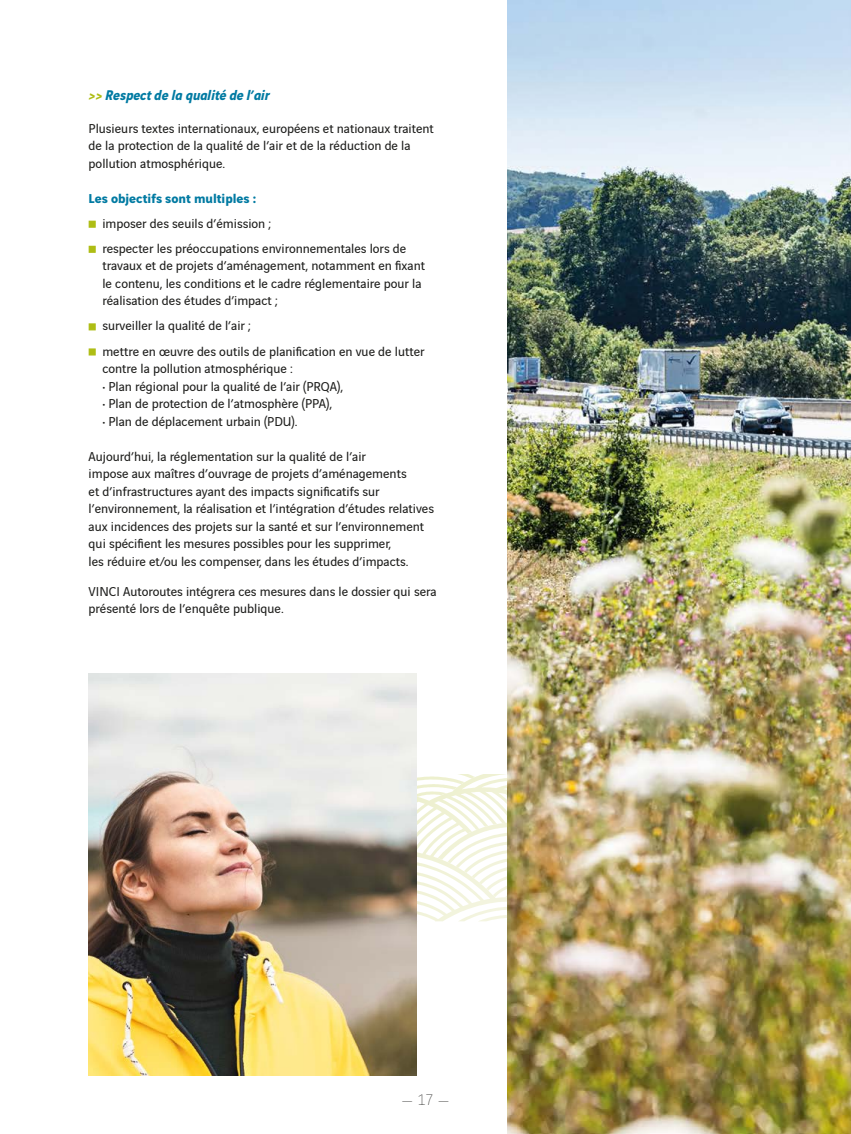
<style>
.page{position:relative;width:851px;height:1134px;background:#fff}
.page>*{position:absolute;margin:0;border:0;box-sizing:border-box;transform-origin:0 0}
.t1{font:200 16.25px "Vinci Sans";color:#1d1d1b}
.t2{font:italic 700 15px "Vinci Sans";color:#007aa2}
.t3{font:13.75px/17.5px "Vinci Sans";color:#1d1d1b}
.t4{font:700 13.75px "Vinci Sans";color:#007aa2}
.s1{color:#aebd14}
</style>
<div class="page">
<svg style="left:416px;top:774px;width:91px;height:86px"></svg>
<div style="left:89px;top:221px;width:7px;height:7px;background:#aebd14;border:1px solid #aebd14"></div>
<div style="left:89px;top:246px;width:7px;height:7px;background:#aebd14;border:1px solid #aebd14"></div>
<div style="left:89px;top:323px;width:7px;height:7px;background:#aebd14;border:1px solid #aebd14"></div>
<div style="left:89px;top:348px;width:7px;height:7px;background:#aebd14;border:1px solid #aebd14"></div>
<img style="left:507px;top:0;width:343px;height:1134px">
<img style="left:89px;top:673px;width:327px;height:403px">
<p class="t2" style="left:89px;top:83px;width:182px"><span class="s1">&gt;&gt;</span> Respect de la qualité de l’air</p>
<p class="t3" style="left:89px;top:118px;width:346px">Plusieurs textes internationaux, européens et nationaux traitent de la protection de la qualité de l’air et de la réduction de la pollution atmosphérique.</p>
<p class="t4" style="left:89px;top:187px;width:169px">Les objectifs sont multiples :</p>
<p class="t3" style="left:102px;top:209px;width:305px;line-height:25.1px">imposer des seuils d’émission ;<br>respecter les préoccupations environnementales lors de</p>
<p class="t3" style="left:102px;top:256px;width:324px">travaux et de projets d’aménagement, notamment en fixant le contenu, les conditions et le cadre réglementaire pour la réalisation des études d’impact ;</p>
<p class="t3" style="left:102px;top:312px;width:323px;line-height:25.1px">surveiller la qualité de l’air ;<br>mettre en œuvre des outils de planification en vue de lutter</p>
<p class="t3" style="left:102px;top:358px;width:192px">contre la pollution atmosphérique :</p>
<p class="t3" style="left:102px;top:376px;width:242px">• Plan régional pour la qualité de l’air (PRQA),</p>
<p class="t3" style="left:102px;top:393px;width:231px">• Plan de protection de l’atmosphère (PPA),</p>
<p class="t3" style="left:102px;top:411px;width:197px">• Plan de déplacement urbain (PDU).</p>
<p class="t3" style="left:89px;top:446px;width:347px">Aujourd’hui, la réglementation sur la qualité de l’air<br>impose aux maîtres d’ouvrage de projets d’aménagements<br>et d’infrastructures ayant des impacts significatifs sur l’environnement, la réalisation et l’intégration d’études relatives aux incidences des projets sur la santé et sur l’environnement qui spécifient les mesures possibles pour les supprimer,<br>les réduire et/ou les compenser, dans les études d’impacts.</p>
<p class="t3" style="left:89px;top:581px;width:349px">VINCI Autoroutes intégrera ces mesures dans le dossier qui sera présenté lors de l’enquête publique.</p>
<p class="t1" style="left:401px;top:1088px;width:50px">— 17 —</p>
</div>
